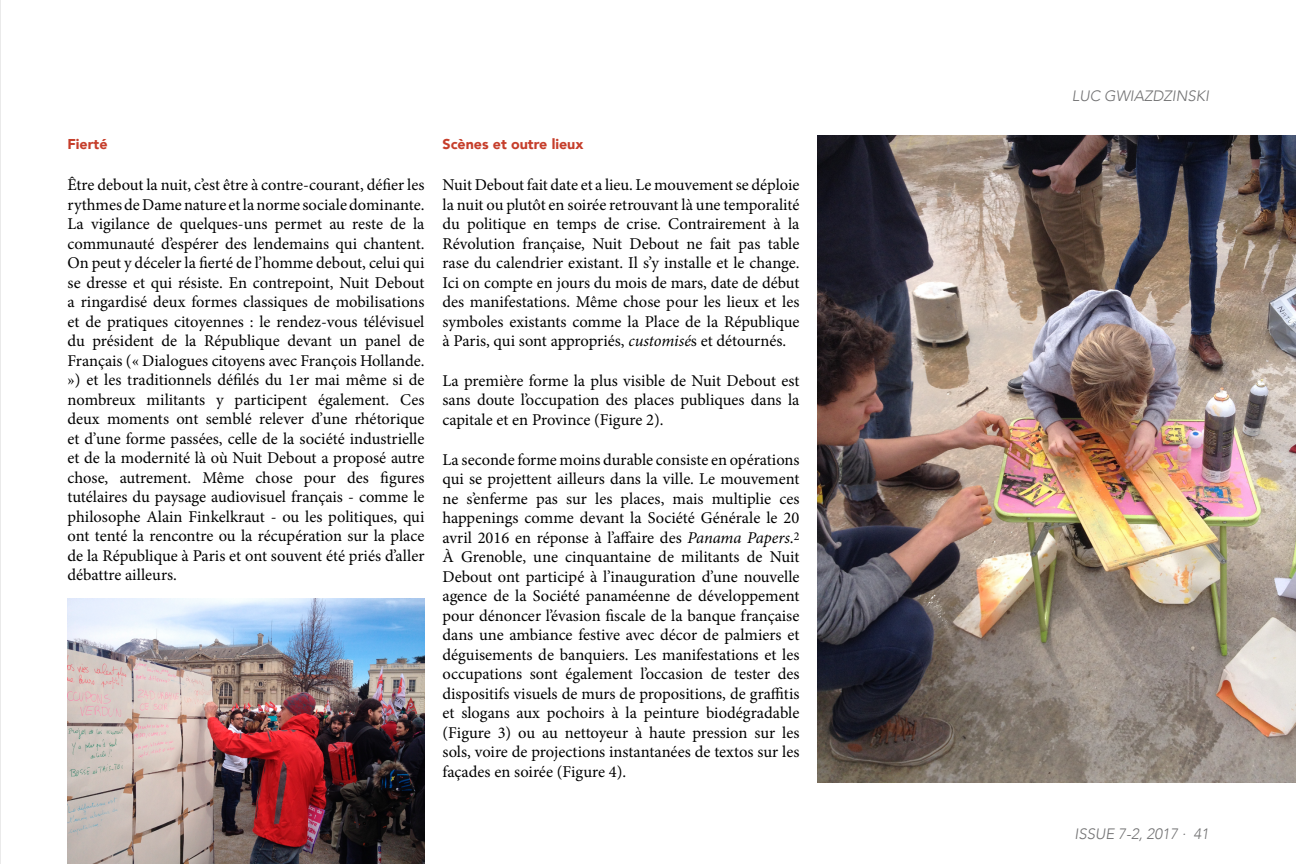
<style>
.page{position:relative;width:1296px;height:864px;background:#fff}
.page>*{position:absolute;margin:0;border:0;box-sizing:border-box;transform-origin:0 0}
.t1{font:16.5px/19.5px "Minion Pro";color:#000;text-align:justify}
.t2{font:italic 300 15px "Avenir";color:#727273}
.t3{font:900 14.25px "Avenir";color:#c63e2b}
.s1{font-style:italic}
</style>
<div class="page">
<img style="left:818px;top:135px;width:478px;height:647px">
<img style="left:68px;top:598px;width:356px;height:266px">
<hr style="left:0;top:0;width:1px;height:864px;background:#e4e4e4">
<p class="t3" style="left:68px;top:132px;width:42px">Fierté</p>
<p class="t1" style="left:68px;top:175px;width:359px">Être debout la nuit, c’est être à contre-courant, défier les rythmes de Dame nature et la norme sociale dominante.<br>La vigilance de quelques-uns permet au reste de la communauté d’espérer des lendemains qui chantent.<br>On peut y déceler la fierté de l’homme debout, celui qui se dresse et qui résiste. En contrepoint, Nuit Debout a ringardisé deux formes classiques de mobilisations et de pratiques citoyennes : le rendez-vous télévisuel du président de la République devant un panel de Français (« Dialogues citoyens avec François Hollande. ») et les traditionnels défilés du 1er mai même si de nombreux militants y participent également. Ces deux moments ont semblé relever d’une rhétorique et d’une forme passées, celle de la société industrielle et de la modernité là où Nuit Debout a proposé autre chose, autrement. Même chose pour des figures tutélaires du paysage audiovisuel français - comme le philosophe Alain Finkelkraut - ou les politiques, qui ont tenté la rencontre ou la récupération sur la place de la République à Paris et ont souvent été priés d’aller débattre ailleurs.</p>
<p class="t3" style="left:442px;top:132px;width:142px">Scènes et outre lieux</p>
<p class="t1" style="left:442px;top:175px;width:359px">Nuit Debout fait date et a lieu. Le mouvement se déploie la nuit ou plutôt en soirée retrouvant là une temporalité du politique en temps de crise. Contrairement à la Révolution française, Nuit Debout ne fait pas table rase du calendrier existant. Il s’y installe et le change.<br>Ici on compte en jours du mois de mars, date de début des manifestations. Même chose pour les lieux et les symboles existants comme la Place de la République à Paris, qui sont appropriés, <span class="s1">customisé</span>s et détournés.</p>
<p class="t1" style="left:442px;top:371px;width:359px">La première forme la plus visible de Nuit Debout est sans doute l’occupation des places publiques dans la capitale et en Province (Figure 2).</p>
<p class="t1" style="left:442px;top:450px;width:359px">La seconde forme moins durable consiste en opérations qui se projettent ailleurs dans la ville. Le mouvement ne s’enferme pas sur les places, mais multiplie ces happenings comme devant la Société Générale le 20 avril 2016 en réponse à l’affaire des <span class="s1">Panama Papers</span>.<sup>2<br></sup>À Grenoble, une cinquantaine de militants de Nuit Debout ont participé à l’inauguration d’une nouvelle agence de la Société panaméenne de développement pour dénoncer l’évasion fiscale de la banque française dans une ambiance festive avec décor de palmiers et déguisements de banquiers. Les manifestations et les occupations sont également l’occasion de tester des dispositifs visuels de murs de propositions, de graffitis et slogans aux pochoirs à la peinture biodégradable (Figure 3) ou au nettoyeur à haute pression sur les sols, voire de projections instantanées de textos sur les façades en soirée (Figure 4).</p>
<p class="t2" style="left:1072px;top:86px;width:138px">LUC GWIAZDZINSKI</p>
<p class="t2" style="left:1075px;top:824px;width:136px">ISSUE 7-2, 2017 · 41</p>
</div>
